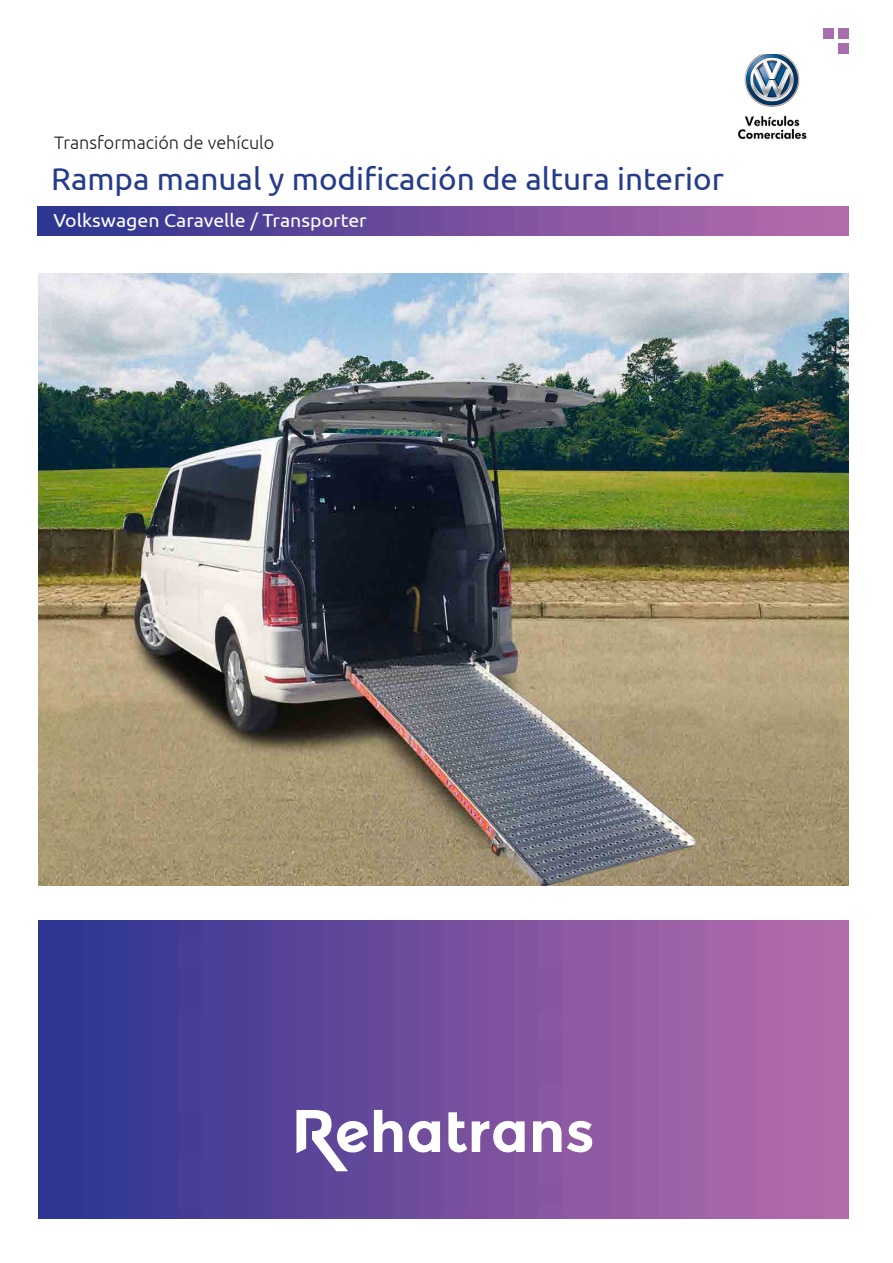
<style>
.page{position:relative;width:893px;height:1263px;background:#fff}
.page>*{position:absolute;margin:0;border:0;box-sizing:border-box;transform-origin:0 0}
.t1{font:31.5px "Ubuntu";color:#253c8a}
.t2{font:18.75px "Ubuntu";color:#fff;scale:1.04 1}
.t3{font:300 18px "Ubuntu";color:#231f20}
</style>
<div class="page">
<div style="left:838px;top:28px;width:11px;height:11px;background:#a96cad"></div>
<div style="left:823px;top:28px;width:10px;height:11px;background:#a96cad"></div>
<div style="left:838px;top:43px;width:11px;height:11px;background:#a96cad"></div>
<img style="left:38px;top:921px;width:810px;height:297px">
<svg style="left:374px;top:1110px;width:28px;height:42px"></svg>
<svg style="left:409px;top:1121px;width:31px;height:31px"></svg>
<svg style="left:448px;top:1112px;width:77px;height:40px"></svg>
<svg style="left:533px;top:1121px;width:59px;height:31px"></svg>
<svg style="left:296px;top:1110px;width:72px;height:61px"></svg>
<img style="left:37px;top:206px;width:811px;height:29px">
<img style="left:737px;top:54px;width:70px;height:85px">
<img style="left:38px;top:274px;width:810px;height:612px">
<p class="t3" style="left:54px;top:131px;width:222px">Transformación de vehículo</p>
<p class="t1" style="left:51px;top:159px;width:674px">Rampa manual y modificación de altura interior</p>
<p class="t2" style="left:53px;top:209px;width:303px">Volkswagen Caravelle / Transporter</p>
</div>
